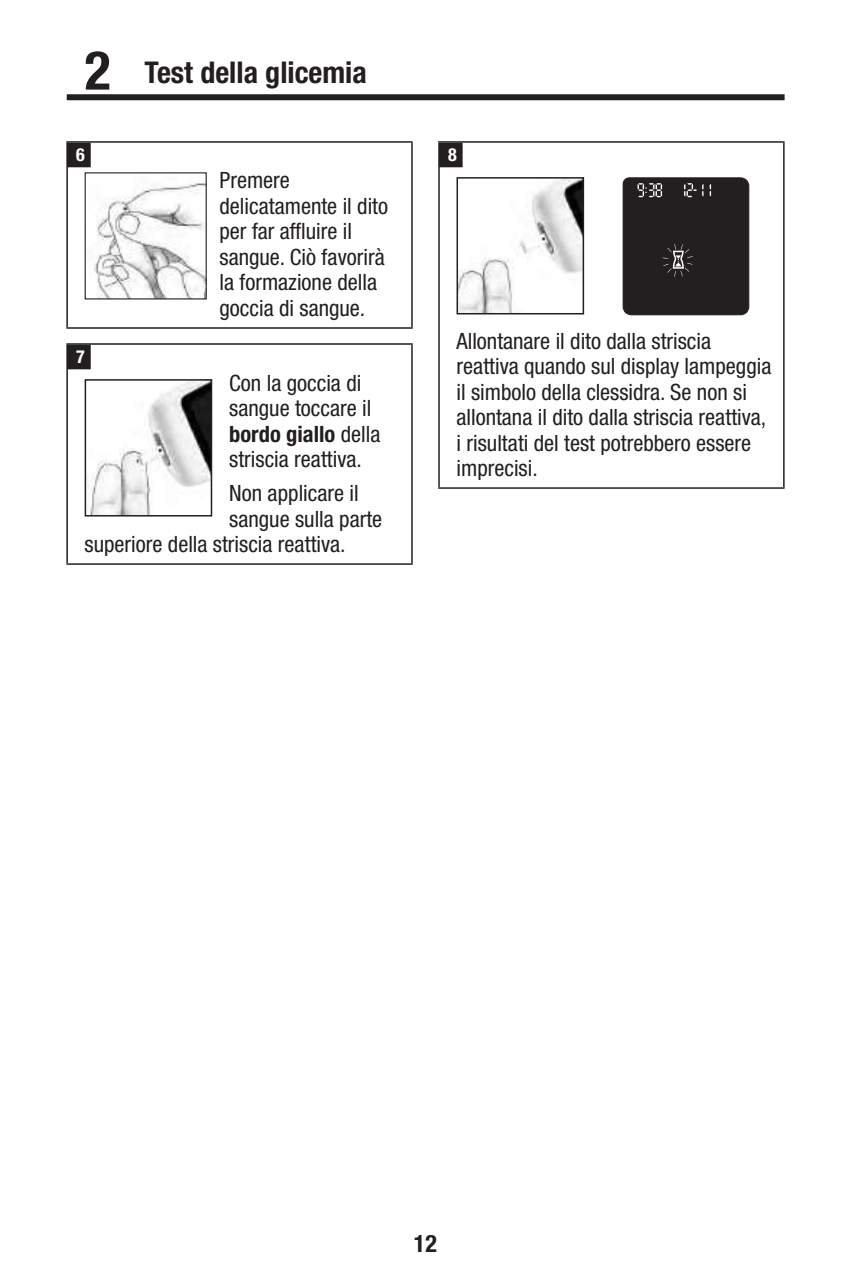
<style>
.page{position:relative;width:851px;height:1276px;background:#fff}
.page>*{position:absolute;margin:0;border:0;box-sizing:border-box;transform-origin:0 0}
.t1{font:700 condensed 30px "Helvetica Neue LTW1 G";color:#231f20}
.t2{font:700 condensed 24px "Helvetica Neue LTW1 G";color:#231f20}
.t3{font:condensed 22.5px/25.5px "Helvetica Neue LTW1 G";color:#231f20}
.t4{font:700 condensed 18px "Helvetica Neue LTW1 G";color:#fff}
.s1{font-size:54px}
.s2{font-weight:700}
</style>
<div class="page">
<div style="left:67px;top:94px;width:717px;height:6px;background:#231f20"></div>
<hr style="left:66px;top:141px;width:346px;height:2px;background:#231f20">
<hr style="left:66px;top:143px;width:2px;height:184px;background:#231f20">
<hr style="left:411px;top:143px;width:1px;height:184px;background:#231f20">
<hr style="left:66px;top:327px;width:346px;height:2px;background:#231f20">
<div style="left:68px;top:143px;width:23px;height:24px;background:#231f20"></div>
<img style="left:94px;top:183px;width:111px;height:114px">
<div style="left:85px;top:172px;width:122px;height:127px;border:1px solid #231f20"></div>
<hr style="left:66px;top:343px;width:346px;height:2px;background:#231f20">
<hr style="left:66px;top:345px;width:2px;height:218px;background:#231f20">
<hr style="left:411px;top:345px;width:1px;height:218px;background:#231f20">
<hr style="left:66px;top:563px;width:346px;height:2px;background:#231f20">
<div style="left:68px;top:345px;width:23px;height:24px;background:#231f20"></div>
<img style="left:88px;top:382px;width:121px;height:131px">
<div style="left:85px;top:379px;width:127px;height:137px;border:2px solid #231f20"></div>
<hr style="left:438px;top:141px;width:346px;height:2px;background:#231f20">
<hr style="left:438px;top:143px;width:1px;height:344px;background:#231f20">
<hr style="left:783px;top:143px;width:1px;height:344px;background:#231f20">
<hr style="left:438px;top:487px;width:346px;height:2px;background:#231f20">
<div style="left:439px;top:143px;width:23px;height:24px;background:#231f20"></div>
<img style="left:459px;top:180px;width:122px;height:131px">
<div style="left:456px;top:177px;width:128px;height:137px;border:2px solid #231f20"></div>
<svg style="left:629px;top:315px;width:114px;height:1px"></svg>
<svg style="left:622px;top:177px;width:127px;height:138px"></svg>
<h1 class="t1" style="left:85px;top:54px;width:283px"><span class="s1">2</span> Test della glicemia</h1>
<p class="t4" style="left:76px;top:144px;width:10px">6</p>
<p class="t4" style="left:76px;top:346px;width:10px">7</p>
<p class="t3" style="left:219px;top:168px;width:170px">Premere delicatamente il dito per far affluire il sangue. Ciò favorirà la formazione della goccia di sangue.</p>
<p class="t3" style="left:229px;top:370px;width:153px">Con la goccia di sangue toccare il <span class="s2">bordo giallo</span> della striscia reattiva.</p>
<p class="t3" style="left:229px;top:480px;width:131px">Non applicare il</p>
<p class="t3" style="left:229px;top:506px;width:154px">sangue sulla parte</p>
<p class="t3" style="left:85px;top:531px;width:262px">superiore della striscia reattiva.</p>
<p class="t4" style="left:448px;top:144px;width:10px">8</p>
<p class="t3" style="left:456px;top:328px;width:316px">Allontanare il dito dalla striscia reattiva quando sul display lampeggia il simbolo della clessidra. Se non si allontana il dito dalla striscia reattiva, i risultati del test potrebbero essere imprecisi.</p>
<p class="t2" style="left:414px;top:1229px;width:25px">12</p>
</div>
